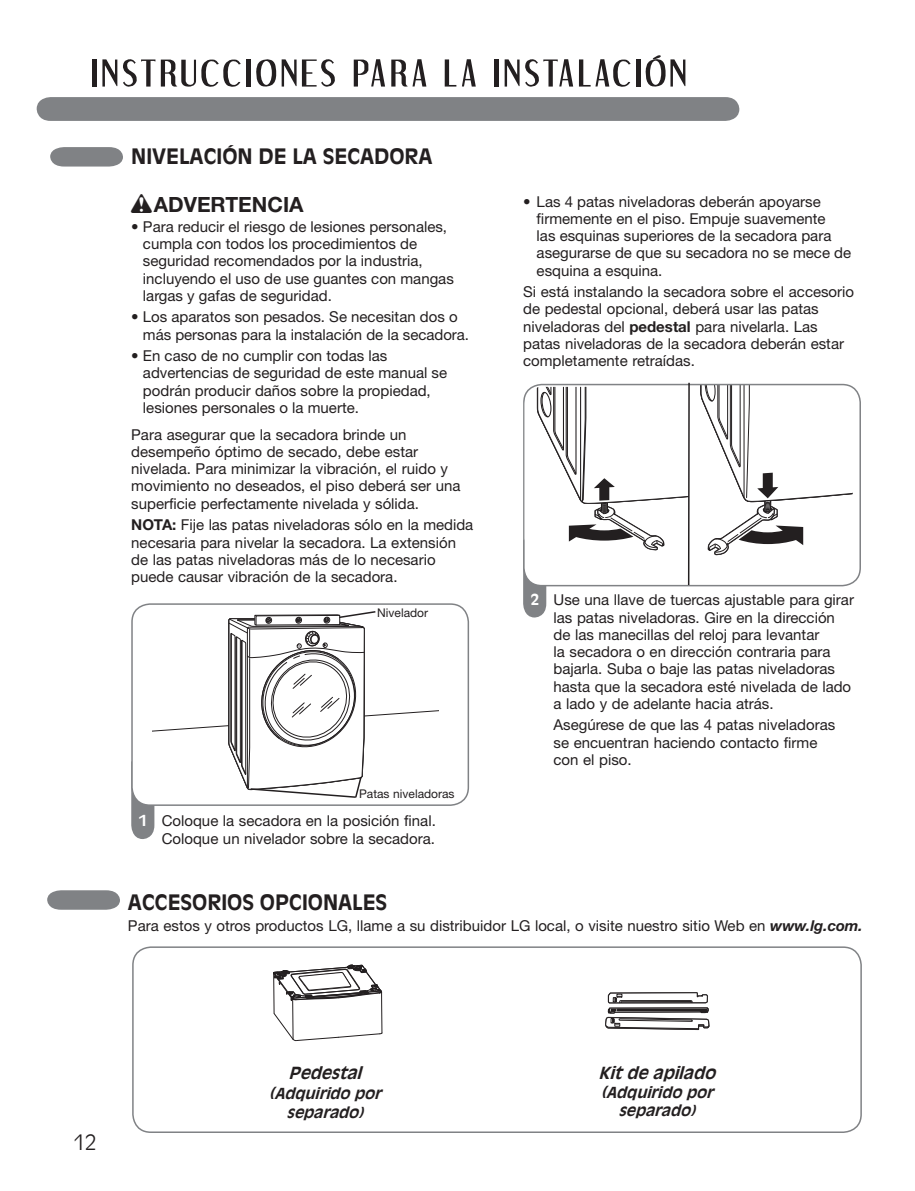
<style>
.page{position:relative;width:915px;height:1191px;background:#fff}
.page>*{position:absolute;margin:0;border:0;box-sizing:border-box;transform-origin:0 0}
.t1{font:700 21px "Antique Olive";color:#231f20}
.t2{font:700 21px "Helvetica Neue";color:#231f20}
.t3{font:300 21px "Antique Olive";color:#231f20}
.t4{font:italic 700 16.5px "Antique Olive";color:#231f20}
.t5{font:15px/17.2px "Helvetica Neue";color:#231f20}
.t6{font:italic 700 15px/17.2px "Antique Olive";color:#231f20;text-align:center}
.t7{font:700 15px "Antique Olive";color:#fff}
.t8{font:12px "Helvetica Neue";color:#231f20}
.s1{font-weight:700}
.s2{font-weight:700;font-style:italic}
.s3{font-size:16.5px}
</style>
<div class="page">
<svg style="left:37px;top:97px;width:702px;height:24px"></svg>
<svg style="left:50px;top:147px;width:73px;height:19px"></svg>
<svg style="left:700px;top:384px;width:152px;height:172px"></svg>
<div style="left:523px;top:384px;width:337px;height:202px;border:2px solid #808285;border-radius:18px"></div>
<svg style="left:523px;top:387px;width:165px;height:230px"></svg>
<hr style="left:687px;top:383px;width:2px;height:202px;background:#231f20">
<div style="left:131px;top:603px;width:338px;height:203px;border:2px solid #808285;border-radius:18px"></div>
<svg style="left:131px;top:610px;width:307px;height:229px"></svg>
<div style="left:92px;top:59px;width:5px;height:28px;background:#231f20"></div>
<svg style="left:102px;top:59px;width:15px;height:28px"></svg>
<svg style="left:123px;top:59px;width:32px;height:28px"></svg>
<svg style="left:161px;top:59px;width:79px;height:28px"></svg>
<hr style="left:246px;top:59px;width:4px;height:28px;background:#231f20">
<div style="left:494px;top:59px;width:5px;height:28px;background:#231f20"></div>
<hr style="left:636px;top:59px;width:4px;height:28px;background:#231f20">
<svg style="left:256px;top:59px;width:40px;height:28px"></svg>
<svg style="left:302px;top:59px;width:33px;height:28px"></svg>
<svg style="left:353px;top:59px;width:32px;height:28px"></svg>
<svg style="left:391px;top:59px;width:35px;height:28px"></svg>
<svg style="left:444px;top:59px;width:31px;height:28px"></svg>
<svg style="left:504px;top:59px;width:126px;height:28px"></svg>
<svg style="left:645px;top:55px;width:40px;height:32px"></svg>
<div style="left:132px;top:946px;width:729px;height:186px;border:2px solid #808285;border-radius:18px"></div>
<svg style="left:47px;top:890px;width:73px;height:19px"></svg>
<svg style="left:605px;top:992px;width:104px;height:38px"></svg>
<svg style="left:273px;top:964px;width:110px;height:77px"></svg>
<h1 class="t1" style="left:131px;top:143px;width:303px">NIVELACIÓN DE LA SECADORA</h1>
<h1 class="t2" style="left:154px;top:191px;width:151px">ADVERTENCIA</h1>
<p class="t5" style="left:143px;top:218px;width:312px;text-indent:-12px">• Para reducir el riesgo de lesiones personales, cumpla con todos los procedimientos de seguridad recomendados por la industria, incluyendo el uso de use guantes con mangas largas y gafas de seguridad.</p>
<p class="t5" style="left:143px;top:308px;width:327px;text-indent:-12px">• Los aparatos son pesados. Se necesitan dos o más personas para la instalación de la secadora.</p>
<p class="t5" style="left:143px;top:347px;width:305px;text-indent:-12px">• En caso de no cumplir con todas las advertencias de seguridad de este manual se podrán producir daños sobre la propiedad, lesiones personales o la muerte.</p>
<p class="t5" style="left:131px;top:425px;width:330px">Para asegurar que la secadora brinde un desempeño óptimo de secado, debe estar nivelada. Para minimizar la vibración, el ruido y movimiento no deseados, el piso deberá ser una superficie perfectamente nivelada y sólida.</p>
<p class="t5" style="left:131px;top:516px;width:343px"><span class="s1">NOTA:</span> Fije las patas niveladoras sólo en la medida necesaria para nivelar la secadora. La extensión de las patas niveladoras más de lo necesario puede causar vibración de la secadora.</p>
<p class="t8" style="left:377px;top:605px;width:52px">Nivelador</p>
<p class="t7" style="left:139px;top:811px;width:10px">1</p>
<p class="t8" style="left:359px;top:787px;width:97px">Patas niveladoras</p>
<p class="t5" style="left:162px;top:812px;width:275px">Coloque la secadora en la posición final.<br>Coloque un nivelador sobre la secadora.</p>
<p class="t5" style="left:536px;top:192px;width:316px;text-indent:-14px">• Las 4 patas niveladoras deberán apoyarse firmemente en el piso. Empuje suavemente<br>las esquinas superiores de la secadora para asegurarse de que su secadora no se mece de esquina a esquina.</p>
<p class="t5" style="left:523px;top:283px;width:332px">Si está instalando la secadora sobre el accesorio de pedestal opcional, deberá usar las patas niveladoras del <span class="s1">pedestal</span> para nivelarla. Las patas niveladoras de la secadora deberán estar completamente retraídas.</p>
<p class="t7" style="left:530px;top:590px;width:10px">2</p>
<p class="t5" style="left:553px;top:591px;width:302px">Use una llave de tuercas ajustable para girar las patas niveladoras. Gire en la dirección de las manecillas del reloj para levantar<br>la secadora o en dirección contraria para bajarla. Suba o baje las patas niveladoras hasta que la secadora esté nivelada de lado a lado y de adelante hacia atrás.</p>
<p class="t5" style="left:553px;top:716px;width:283px">Asegúrese de que las 4 patas niveladoras se encuentran haciendo contacto firme con el piso.</p>
<h1 class="t1" style="left:128px;top:889px;width:261px">ACCESORIOS OPCIONALES</h1>
<p class="t5" style="left:128px;top:917px;width:736px">Para estos y otros productos LG, llame a su distribuidor LG local, o visite nuestro sitio Web en <span class="s2">www.lg.com.</span></p>
<h1 class="t3" style="left:74px;top:1129px;width:25px">12</h1>
<p class="t4" style="left:288px;top:1062px;width:79px">Pedestal</p>
<p class="t6" style="left:269px;top:1083px;width:118px;line-height:19.5px"><span class="s3">(</span>Adquirido por separado)</p>
<p class="t4" style="left:598px;top:1062px;width:123px">Kitdeapilado</p>
<p class="t6" style="left:600px;top:1084px;width:118px"><span class="s3">(</span>Adquirido por separado)</p>
</div>
